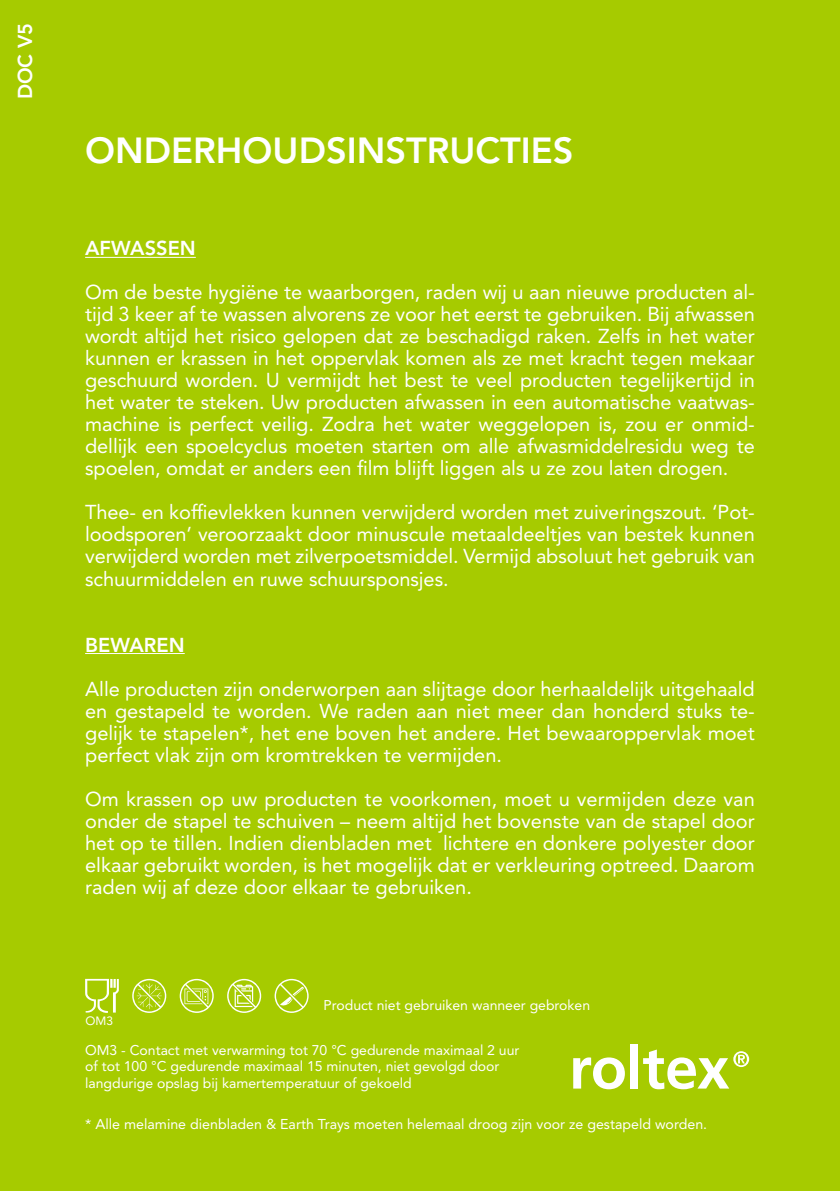
<style>
.page{position:relative;width:840px;height:1191px;background:#fff}
.page>*{position:absolute;margin:0;border:0;box-sizing:border-box;transform-origin:0 0}
.t1{font:800 36px "Avenir LT Std";color:#fff}
.t2{font:20px/22px "Avenir LT Std";letter-spacing:-.005em;color:#fff;text-align:justify}
.t3{font:800 20px "Avenir LT Std";color:#fff}
.t4{font:14.2px "Avenir LT Std";color:#fff}
.t5{font:14px/16.8px "Avenir LT Std";color:#fff}
.t6{font:12px "Avenir LT Std";color:#fff}
</style>
<div class="page">
<div style="left:0;top:0;width:839px;height:1191px;background:#a6cb00"></div>
<svg style="left:85px;top:979px;width:34px;height:34px"></svg>
<svg style="left:573px;top:1057px;width:51px;height:32px"></svg>
<div style="left:629px;top:1044px;width:8px;height:44px;background:#fff"></div>
<svg style="left:643px;top:1049px;width:105px;height:40px"></svg>
<svg style="left:132px;top:979px;width:34px;height:34px"></svg>
<svg style="left:179px;top:979px;width:35px;height:34px"></svg>
<svg style="left:227px;top:979px;width:34px;height:34px"></svg>
<svg style="left:274px;top:979px;width:34px;height:34px"></svg>
<hr style="left:85px;top:257px;width:111px;height:1px;background:#fff">
<hr style="left:85px;top:653px;width:100px;height:1px;background:#fff">
<p class="t3" style="left:13px;top:99px;width:78px;rotate:-90deg">DOC V5</p>
<h1 class="t1" style="left:85px;top:129px;width:489px">ONDERHOUDSINSTRUCTIES</h1>
<p class="t3" style="left:85px;top:236px;width:112px">AFWASSEN</p>
<p class="t2" style="left:85px;top:281px;width:671px">Om de beste hygiëne te waarborgen, raden wij u aan nieuwe producten al&shy;tijd 3 keer af te wassen alvorens ze voor het eerst te gebruiken. Bij afwassen wordt altijd het risico gelopen dat ze beschadigd raken. Zelfs in het water kunnen er krassen in het oppervlak komen als ze met kracht tegen mekaar geschuurd worden. U vermijdt het best te veel producten tegelijkertijd in het water te steken. Uw producten afwassen in een automatische vaatwas&shy;machine is perfect veilig. Zodra het water weggelopen is, zou er onmid&shy;dellijk een spoelcyclus moeten starten om alle afwasmiddelresidu weg te spoelen, omdat er anders een film blijft liggen als u ze zou laten drogen.</p>
<p class="t2" style="left:85px;top:501px;width:670px">Thee- en koffievlekken kunnen verwijderd worden met zuiveringszout. ‘Pot&shy;loodsporen’ veroorzaakt door minuscule metaaldeeltjes van bestek kunnen verwijderd worden met zilverpoetsmiddel. Vermijd absoluut het gebruik van schuurmiddelen en ruwe schuursponsjes.</p>
<p class="t3" style="left:85px;top:632px;width:101px">BEWAREN</p>
<p class="t2" style="left:85px;top:677px;width:671px">Alle producten zijn onderworpen aan slijtage door herhaaldelijk uitgehaald en gestapeld te worden. We raden aan niet meer dan honderd stuks te&shy;gelijk te stapelen*, het ene boven het andere. Het bewaaroppervlak moet perfect vlak zijn om kromtrekken te vermijden.</p>
<p class="t2" style="left:85px;top:787px;width:670px">Om krassen op uw producten te voorkomen, moet u vermijden deze van onder de stapel te schuiven – neem altijd het bovenste van de stapel door het op te tillen. Indien dienbladen met lichtere en donkere polyester door elkaar gebruikt worden, is het mogelijk dat er verkleuring optreed. Daarom raden wij af deze door elkaar te gebruiken.</p>
<p class="t6" style="left:86px;top:1013px;width:29px">OM3</p>
<p class="t5" style="left:323px;top:997px;width:268px">Product niet gebruiken wanneer gebroken</p>
<p class="t5" style="left:85px;top:1041px;width:435px">OM3 - Contact met verwarming tot 70 °C gedurende maximaal 2 uur of tot 100 °C gedurende maximaal 15 minuten, niet gevolgd door langdurige opslag bij kamertemperatuur of gekoeld</p>
<p class="t4" style="left:85px;top:1116px;width:623px">* Alle melamine dienbladen &amp; Earth Trays moeten helemaal droog zijn voor ze gestapeld worden.</p>
</div>
